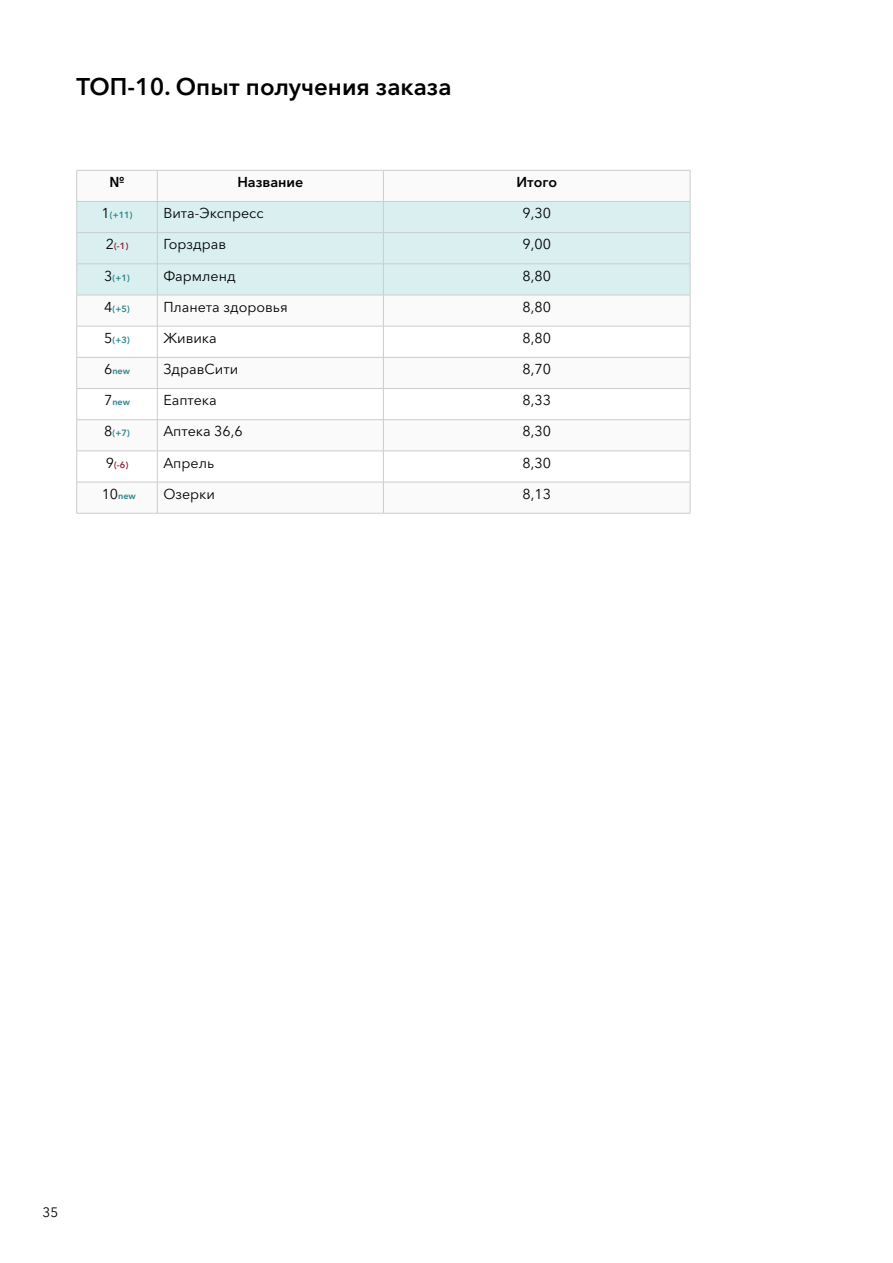
<style>
.page{position:relative;width:893px;height:1263px;background:#fff}
.page>*{position:absolute;margin:0;border:0;box-sizing:border-box;transform-origin:0 0}
.t1{font:600 24px "Avenir Next Cyr";color:#000}
.t2{font:14.25px "Avenir Next Cyr";color:#000}
.t3{font:600 14.25px "Avenir Next Cyr";color:#000}
.t4{font:13.5px "Avenir Next Cyr";color:#000}
.t5{font:600 9px "Avenir Next Cyr";color:#298287}
.t6{font:600 9px "Avenir Next Cyr";color:#941a2e}
.s1{font-weight:400;font-size:14.25px;color:#000}
</style>
<div class="page">
<svg style="left:77px;top:171px;width:613px;height:342px"></svg>
<div style="left:77px;top:202px;width:613px;height:93px;background:#daf0f0"></div>
<hr style="left:77px;top:201px;width:80px;height:1px;background:#cccccf">
<hr style="left:157px;top:201px;width:226px;height:1px;background:#cccccf">
<hr style="left:383px;top:201px;width:307px;height:1px;background:#cccccf">
<hr style="left:77px;top:232px;width:80px;height:1px;background:#cccccf">
<hr style="left:157px;top:232px;width:226px;height:1px;background:#cccccf">
<hr style="left:383px;top:232px;width:307px;height:1px;background:#cccccf">
<hr style="left:77px;top:264px;width:80px;height:1px;background:#cccccf">
<hr style="left:157px;top:264px;width:226px;height:1px;background:#cccccf">
<hr style="left:383px;top:264px;width:307px;height:1px;background:#cccccf">
<hr style="left:77px;top:295px;width:80px;height:1px;background:#cccccf">
<hr style="left:157px;top:295px;width:226px;height:1px;background:#cccccf">
<hr style="left:383px;top:295px;width:307px;height:1px;background:#cccccf">
<hr style="left:77px;top:326px;width:80px;height:1px;background:#cccccf">
<hr style="left:157px;top:326px;width:226px;height:1px;background:#cccccf">
<hr style="left:383px;top:326px;width:307px;height:1px;background:#cccccf">
<hr style="left:77px;top:357px;width:80px;height:1px;background:#cccccf">
<hr style="left:157px;top:357px;width:226px;height:1px;background:#cccccf">
<hr style="left:383px;top:357px;width:307px;height:1px;background:#cccccf">
<hr style="left:77px;top:388px;width:80px;height:1px;background:#cccccf">
<hr style="left:157px;top:388px;width:226px;height:1px;background:#cccccf">
<hr style="left:383px;top:388px;width:307px;height:1px;background:#cccccf">
<hr style="left:77px;top:419px;width:80px;height:1px;background:#cccccf">
<hr style="left:157px;top:419px;width:226px;height:1px;background:#cccccf">
<hr style="left:383px;top:419px;width:307px;height:1px;background:#cccccf">
<hr style="left:77px;top:451px;width:80px;height:1px;background:#cccccf">
<hr style="left:157px;top:451px;width:226px;height:1px;background:#cccccf">
<hr style="left:383px;top:451px;width:307px;height:1px;background:#cccccf">
<hr style="left:157px;top:482px;width:226px;height:1px;background:#cccccf">
<hr style="left:383px;top:482px;width:307px;height:1px;background:#cccccf">
<hr style="left:77px;top:170px;width:80px;height:1px;background:#cccccf">
<hr style="left:76px;top:170px;width:1px;height:31px;background:#cccccf">
<hr style="left:157px;top:170px;width:226px;height:1px;background:#cccccf">
<hr style="left:157px;top:170px;width:1px;height:31px;background:#cccccf">
<hr style="left:383px;top:170px;width:307px;height:1px;background:#cccccf">
<hr style="left:383px;top:170px;width:1px;height:31px;background:#cccccf">
<hr style="left:690px;top:170px;width:1px;height:31px;background:#cccccf">
<hr style="left:383px;top:202px;width:1px;height:30px;background:#cccccf">
<hr style="left:690px;top:202px;width:1px;height:30px;background:#cccccf">
<hr style="left:383px;top:233px;width:1px;height:31px;background:#cccccf">
<hr style="left:690px;top:233px;width:1px;height:31px;background:#cccccf">
<hr style="left:383px;top:264px;width:1px;height:31px;background:#cccccf">
<hr style="left:690px;top:264px;width:1px;height:31px;background:#cccccf">
<hr style="left:383px;top:295px;width:1px;height:31px;background:#cccccf">
<hr style="left:690px;top:295px;width:1px;height:31px;background:#cccccf">
<hr style="left:383px;top:326px;width:1px;height:31px;background:#cccccf">
<hr style="left:690px;top:326px;width:1px;height:31px;background:#cccccf">
<hr style="left:383px;top:357px;width:1px;height:31px;background:#cccccf">
<hr style="left:690px;top:357px;width:1px;height:31px;background:#cccccf">
<hr style="left:383px;top:389px;width:1px;height:30px;background:#cccccf">
<hr style="left:690px;top:389px;width:1px;height:30px;background:#cccccf">
<hr style="left:383px;top:420px;width:1px;height:31px;background:#cccccf">
<hr style="left:690px;top:420px;width:1px;height:31px;background:#cccccf">
<hr style="left:383px;top:451px;width:1px;height:31px;background:#cccccf">
<hr style="left:690px;top:451px;width:1px;height:31px;background:#cccccf">
<hr style="left:77px;top:482px;width:80px;height:1px;background:#cccccf">
<hr style="left:383px;top:482px;width:1px;height:31px;background:#cccccf">
<hr style="left:690px;top:482px;width:1px;height:31px;background:#cccccf">
<hr style="left:157px;top:513px;width:226px;height:1px;background:#cccccf">
<hr style="left:383px;top:513px;width:307px;height:1px;background:#cccccf">
<hr style="left:76px;top:202px;width:1px;height:30px;background:#cccccf">
<hr style="left:157px;top:202px;width:1px;height:30px;background:#cccccf">
<hr style="left:76px;top:233px;width:1px;height:31px;background:#cccccf">
<hr style="left:157px;top:233px;width:1px;height:31px;background:#cccccf">
<hr style="left:76px;top:264px;width:1px;height:31px;background:#cccccf">
<hr style="left:157px;top:264px;width:1px;height:31px;background:#cccccf">
<hr style="left:76px;top:295px;width:1px;height:31px;background:#cccccf">
<hr style="left:157px;top:295px;width:1px;height:31px;background:#cccccf">
<hr style="left:76px;top:326px;width:1px;height:31px;background:#cccccf">
<hr style="left:157px;top:326px;width:1px;height:31px;background:#cccccf">
<hr style="left:76px;top:357px;width:1px;height:31px;background:#cccccf">
<hr style="left:157px;top:357px;width:1px;height:31px;background:#cccccf">
<hr style="left:76px;top:389px;width:1px;height:30px;background:#cccccf">
<hr style="left:157px;top:389px;width:1px;height:30px;background:#cccccf">
<hr style="left:76px;top:420px;width:1px;height:31px;background:#cccccf">
<hr style="left:157px;top:420px;width:1px;height:31px;background:#cccccf">
<hr style="left:76px;top:451px;width:1px;height:31px;background:#cccccf">
<hr style="left:157px;top:451px;width:1px;height:31px;background:#cccccf">
<hr style="left:76px;top:482px;width:1px;height:31px;background:#cccccf">
<hr style="left:157px;top:482px;width:1px;height:31px;background:#cccccf">
<hr style="left:77px;top:513px;width:80px;height:1px;background:#cccccf">
<h1 class="t1" style="left:77px;top:72px;width:377px">ТОП-10. Опыт получения заказа</h1>
<p class="t3" style="left:110px;top:173px;width:16px">№</p>
<p class="t3" style="left:237px;top:173px;width:68px">Название</p>
<p class="t3" style="left:516px;top:173px;width:42px">Итого</p>
<p class="t5" style="left:101px;top:210px;width:33px"><span class="s1">1</span>(+11)</p>
<p class="t2" style="left:163px;top:205px;width:102px">Вита-Экспресс</p>
<p class="t2" style="left:522px;top:205px;width:30px">9,30</p>
<p class="t6" style="left:106px;top:241px;width:24px"><span class="s1">2</span>(-1)</p>
<p class="t2" style="left:163px;top:236px;width:64px">Горздрав</p>
<p class="t2" style="left:522px;top:236px;width:30px">9,00</p>
<p class="t5" style="left:104px;top:272px;width:27px"><span class="s1">3</span>(+1)</p>
<p class="t2" style="left:163px;top:267px;width:74px">Фармленд</p>
<p class="t2" style="left:522px;top:267px;width:30px">8,80</p>
<p class="t5" style="left:104px;top:303px;width:27px"><span class="s1">4</span>(+5)</p>
<p class="t2" style="left:163px;top:298px;width:126px">Планета здоровья</p>
<p class="t2" style="left:522px;top:298px;width:30px">8,80</p>
<p class="t5" style="left:104px;top:334px;width:27px"><span class="s1">5</span>(+3)</p>
<p class="t2" style="left:163px;top:329px;width:55px">Живика</p>
<p class="t2" style="left:522px;top:329px;width:30px">8,80</p>
<p class="t5" style="left:104px;top:365px;width:27px"><span class="s1">6</span>new</p>
<p class="t2" style="left:163px;top:361px;width:76px">ЗдравСити</p>
<p class="t2" style="left:522px;top:361px;width:30px">8,70</p>
<p class="t5" style="left:104px;top:397px;width:27px"><span class="s1">7</span>new</p>
<p class="t2" style="left:163px;top:392px;width:55px">Eаптека</p>
<p class="t2" style="left:522px;top:392px;width:30px">8,33</p>
<p class="t5" style="left:104px;top:428px;width:27px"><span class="s1">8</span>(+7)</p>
<p class="t2" style="left:163px;top:423px;width:81px">Аптека 36,6</p>
<p class="t2" style="left:522px;top:423px;width:30px">8,30</p>
<p class="t6" style="left:106px;top:459px;width:24px"><span class="s1">9</span>(-6)</p>
<p class="t2" style="left:163px;top:454px;width:52px">Апрель</p>
<p class="t2" style="left:522px;top:454px;width:30px">8,30</p>
<p class="t5" style="left:102px;top:490px;width:36px"><span class="s1">10</span>new</p>
<p class="t2" style="left:163px;top:485px;width:53px">Озерки</p>
<p class="t2" style="left:522px;top:485px;width:30px">8,13</p>
<p class="t4" style="left:43px;top:1204px;width:17px">35</p>
</div>
